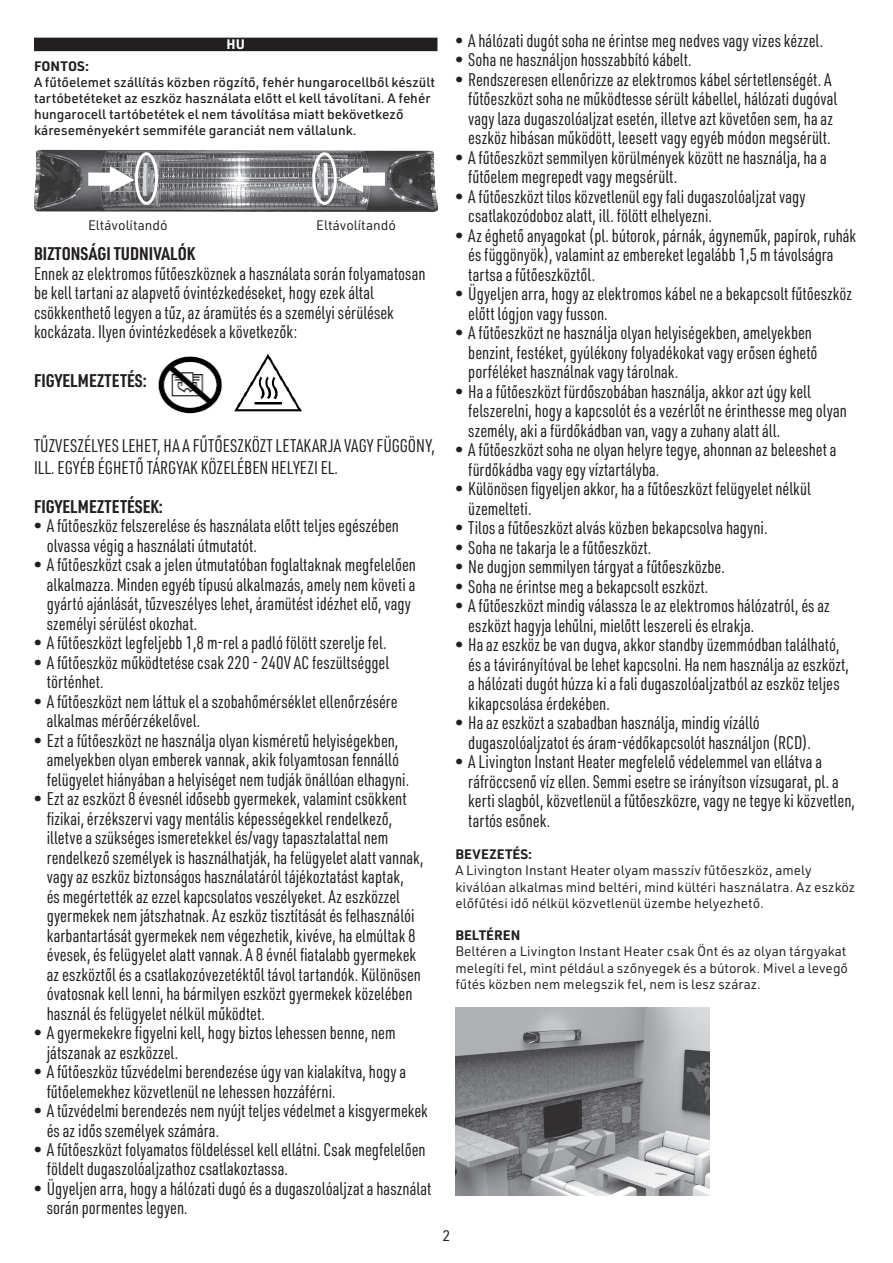
<style>
.page{position:relative;width:893px;height:1263px;background:#fff}
.page>*{position:absolute;margin:0;border:0;box-sizing:border-box;transform-origin:0 0}
.t1{font:18px/19.5px "URWDIN Cond";color:#231f20}
.t2{font:700 18px "URWDIN Cond";color:#231f20}
.t3{font:15px "URWDIN";color:#231f20}
.t4{font:13.5px/16.2px "URWDIN";color:#231f20}
.t5{font:500 13.5px/16.2px "URWDIN";color:#231f20}
.t6{font:700 13.5px "URWDIN";color:#231f20}
.t7{font:700 13.5px "URWDIN";color:#fff}
</style>
<div class="page">
<div style="left:34px;top:38px;width:403px;height:13px;background:#231f20"></div>
<img style="left:34px;top:149px;width:403px;height:63px">
<svg style="left:88px;top:166px;width:47px;height:26px"></svg>
<svg style="left:338px;top:166px;width:47px;height:26px"></svg>
<div style="left:135px;top:152px;width:23px;height:53px;border:3px solid #fff;border-radius:50%"></div>
<div style="left:312px;top:152px;width:25px;height:53px;border:3px solid #fff;border-radius:50%"></div>
<img style="left:158px;top:356px;width:65px;height:58px">
<img style="left:234px;top:354px;width:68px;height:58px">
<img style="left:455px;top:1008px;width:255px;height:188px">
<p class="t7" style="left:227px;top:35px;width:20px">HU</p>
<p class="t6" style="left:34px;top:57px;width:56px">FONTOS:</p>
<p class="t5" style="left:34px;top:73px;width:402px">A fűtőelemet szállítás közben rögzítő, fehér hungarocellből készült tartóbetéteket az eszköz használata előtt el kell távolítani. A fehér hungarocell tartóbetétek el nem távolítása miatt bekövetkező káreseményekért semmiféle garanciát nem vállalunk.</p>
<p class="t4" style="left:88px;top:216px;width:81px">Eltávolítandó</p>
<p class="t4" style="left:316px;top:216px;width:81px">Eltávolítandó</p>
<p class="t2" style="left:34px;top:242px;width:163px">BIZTONSÁGI TUDNIVALÓK</p>
<p class="t1" style="left:34px;top:263px;width:393px">Ennek az elektromos fűtőeszköznek a használata során folyamatosan be kell tartani az alapvető óvintézkedéseket, hogy ezek által csökkenthető legyen a tűz, az áramütés és a személyi sérülések kockázata. Ilyen óvintézkedések a következők:</p>
<p class="t2" style="left:34px;top:368px;width:114px">FIGYELMEZTETÉS:</p>
<p class="t1" style="left:34px;top:434px;width:402px;line-height:21.6px">TŰZVESZÉLYES LEHET, HA A FŰTŐESZKÖZT LETAKARJA VAGY FÜGGÖNY,<br>ILL. EGYÉB ÉGHETŐ TÁRGYAK KÖZELÉBEN HELYEZI EL.</p>
<p class="t2" style="left:34px;top:494px;width:130px">FIGYELMEZTETÉSEK:</p>
<p class="t1" style="left:47px;top:515px;width:354px;text-indent:-13px">• A fűtőeszköz felszerelése és használata előtt teljes egészében olvassa végig a használati útmutatót.</p>
<p class="t1" style="left:47px;top:554px;width:371px;text-indent:-13px">• A fűtőeszközt csak a jelen útmutatóban foglaltaknak megfelelően alkalmazza. Minden egyéb típusú alkalmazás, amely nem követi a gyártó ajánlását, tűzveszélyes lehet, áramütést idézhet elő, vagy személyi sérülést okozhat.</p>
<p class="t1" style="left:34px;top:632px;width:354px">• A fűtőeszközt legfeljebb 1,8 m-rel a padló fölött szerelje fel.</p>
<p class="t1" style="left:47px;top:652px;width:344px;text-indent:-13px">• A fűtőeszköz működtetése csak 220 - 240V AC feszültséggel történhet.</p>
<p class="t1" style="left:47px;top:691px;width:353px;text-indent:-13px">• A fűtőeszközt nem láttuk el a szobahőmérséklet ellenőrzésére alkalmas mérőérzékelővel.</p>
<p class="t1" style="left:47px;top:730px;width:364px;text-indent:-13px">• Ezt a fűtőeszközt ne használja olyan kisméretű helyiségekben, amelyekben olyan emberek vannak, akik folyamtosan fennálló felügyelet hiányában a helyiséget nem tudják önállóan elhagyni.</p>
<p class="t1" style="left:47px;top:788px;width:378px;text-indent:-13px">• Ezt az eszközt 8 évesnél idősebb gyermekek, valamint csökkent fizikai, érzékszervi vagy mentális képességekkel rendelkező, illetve a szükséges ismeretekkel és/vagy tapasztalattal nem rendelkező személyek is használhatják, ha felügyelet alatt vannak, vagy az eszköz biztonságos használatáról tájékoztatást kaptak,<br>és megértették az ezzel kapcsolatos veszélyeket. Az eszközzel gyermekek nem játszhatnak. Az eszköz tisztítását és felhasználói karbantartását gyermekek nem végezhetik, kivéve, ha elmúltak 8 évesek, és felügyelet alatt vannak. A 8 évnél fiatalabb gyermekek az eszköztől és a csatlakozóvezetéktől távol tartandók. Különösen óvatosnak kell lenni, ha bármilyen eszközt gyermekek közelében használ és felügyelet nélkül működtet.</p>
<p class="t1" style="left:47px;top:1022px;width:350px;text-indent:-13px">• A gyermekekre figyelni kell, hogy biztos lehessen benne, nem játszanak az eszközzel.</p>
<p class="t1" style="left:47px;top:1061px;width:361px;text-indent:-13px">• A fűtőeszköz tűzvédelmi berendezése úgy van kialakítva, hogy a fűtőelemekhez közvetlenül ne lehessen hozzáférni.</p>
<p class="t1" style="left:47px;top:1100px;width:383px;text-indent:-13px">• A tűzvédelmi berendezés nem nyújt teljes védelmet a kisgyermekek és az idős személyek számára.</p>
<p class="t1" style="left:47px;top:1139px;width:380px;text-indent:-13px">• A fűtőeszközt folyamatos földeléssel kell ellátni. Csak megfelelően földelt dugaszolóaljzathoz csatlakoztassa.</p>
<p class="t1" style="left:47px;top:1178px;width:386px;text-indent:-13px">• Ügyeljen arra, hogy a hálózati dugó és a dugaszolóaljzat a használat során pormentes legyen.</p>
<p class="t1" style="left:455px;top:30px;width:369px">• A hálózati dugót soha ne érintse meg nedves vagy vizes kézzel.</p>
<p class="t1" style="left:455px;top:49px;width:238px">• Soha ne használjon hosszabbító kábelt.</p>
<p class="t1" style="left:468px;top:69px;width:370px;text-indent:-13px">• Rendszeresen ellenőrizze az elektromos kábel sértetlenségét. A fűtőeszközt soha ne működtesse sérült kábellel, hálózati dugóval vagy laza dugaszolóaljzat esetén, illetve azt követően sem, ha az eszköz hibásan működött, leesett vagy egyéb módon megsérült.</p>
<p class="t1" style="left:468px;top:147px;width:360px;text-indent:-13px">• A fűtőeszközt semmilyen körülmények között ne használja, ha a fűtőelem megrepedt vagy megsérült.</p>
<p class="t1" style="left:468px;top:186px;width:339px;text-indent:-13px">• A fűtőeszközt tilos közvetlenül egy fali dugaszolóaljzat vagy csatlakozódoboz alatt, ill. fölött elhelyezni.</p>
<p class="t1" style="left:468px;top:225px;width:389px;text-indent:-13px">• Az éghető anyagokat (pl. bútorok, párnák, ágyneműk, papírok, ruhák és függönyök), valamint az embereket legalább 1,5 m távolságra tartsa a fűtőeszköztől.</p>
<p class="t1" style="left:468px;top:283px;width:385px;text-indent:-13px">• Ügyeljen arra, hogy az elektromos kábel ne a bekapcsolt fűtőeszköz előtt lógjon vagy fusson.</p>
<p class="t1" style="left:468px;top:322px;width:351px;text-indent:-13px">• A fűtőeszközt ne használja olyan helyiségekben, amelyekben benzint, festéket, gyúlékony folyadékokat vagy erősen éghető porféléket használnak vagy tárolnak.</p>
<p class="t1" style="left:468px;top:381px;width:380px;text-indent:-13px">• Ha a fűtőeszközt fürdőszobában használja, akkor azt úgy kell felszerelni, hogy a kapcsolót és a vezérlőt ne érinthesse meg olyan személy, aki a fürdőkádban van, vagy a zuhany alatt áll.</p>
<p class="t1" style="left:468px;top:439px;width:370px;text-indent:-13px">• A fűtőeszközt soha ne olyan helyre tegye, ahonnan az beleeshet a fürdőkádba vagy egy víztartályba.</p>
<p class="t1" style="left:468px;top:478px;width:344px;text-indent:-13px">• Különösen figyeljen akkor, ha a fűtőeszközt felügyelet nélkül üzemelteti.</p>
<p class="t1" style="left:455px;top:517px;width:313px">• Tilos a fűtőeszközt alvás közben bekapcsolva hagyni.</p>
<p class="t1" style="left:455px;top:537px;width:197px">• Soha ne takarja le a fűtőeszközt.</p>
<p class="t1" style="left:455px;top:556px;width:271px">• Ne dugjon semmilyen tárgyat a fűtőeszközbe.</p>
<p class="t1" style="left:455px;top:576px;width:254px">• Soha ne érintse meg a bekapcsolt eszközt.</p>
<p class="t1" style="left:468px;top:595px;width:363px;text-indent:-13px">• A fűtőeszközt mindig válassza le az elektromos hálózatról, és az eszközt hagyja lehűlni, mielőtt leszereli és elrakja.</p>
<p class="t1" style="left:468px;top:634px;width:382px;text-indent:-13px">• Ha az eszköz be van dugva, akkor standby üzemmódban található, és a távirányítóval be lehet kapcsolni. Ha nem használja az eszközt, a hálózati dugót húzza ki a fali dugaszolóaljzatból az eszköz teljes kikapcsolása érdekében.</p>
<p class="t1" style="left:468px;top:712px;width:344px;text-indent:-13px">• Ha az eszközt a szabadban használja, mindig vízálló dugaszolóaljzatot és áram-védőkapcsolót használjon (RCD).</p>
<p class="t1" style="left:468px;top:751px;width:388px;text-indent:-13px">• A Livington Instant Heater megfelelő védelemmel van ellátva a ráfröccsenő víz ellen. Semmi esetre se irányítson vízsugarat, pl. a kerti slagból, közvetlenül a fűtőeszközre, vagy ne tegye ki közvetlen, tartós esőnek.</p>
<p class="t6" style="left:455px;top:845px;width:78px">BEVEZETÉS:</p>
<p class="t4" style="left:455px;top:862px;width:401px">A Livington Instant Heater olyam masszív fűtőeszköz, amely kiválóan alkalmas mind beltéri, mind kültéri használatra. Az eszköz előfűtési idő nélkül közvetlenül üzembe helyezhető.</p>
<p class="t6" style="left:455px;top:926px;width:66px">BELTÉREN</p>
<p class="t4" style="left:455px;top:943px;width:394px">Beltéren a Livington Instant Heater csak Önt és az olyan tárgyakat melegíti fel, mint például a szőnyegek és a bútorok. Mivel a levegő fűtés közben nem melegszik fel, nem is lesz száraz.</p>
<p class="t3" style="left:442px;top:1226px;width:10px">2</p>
</div>
